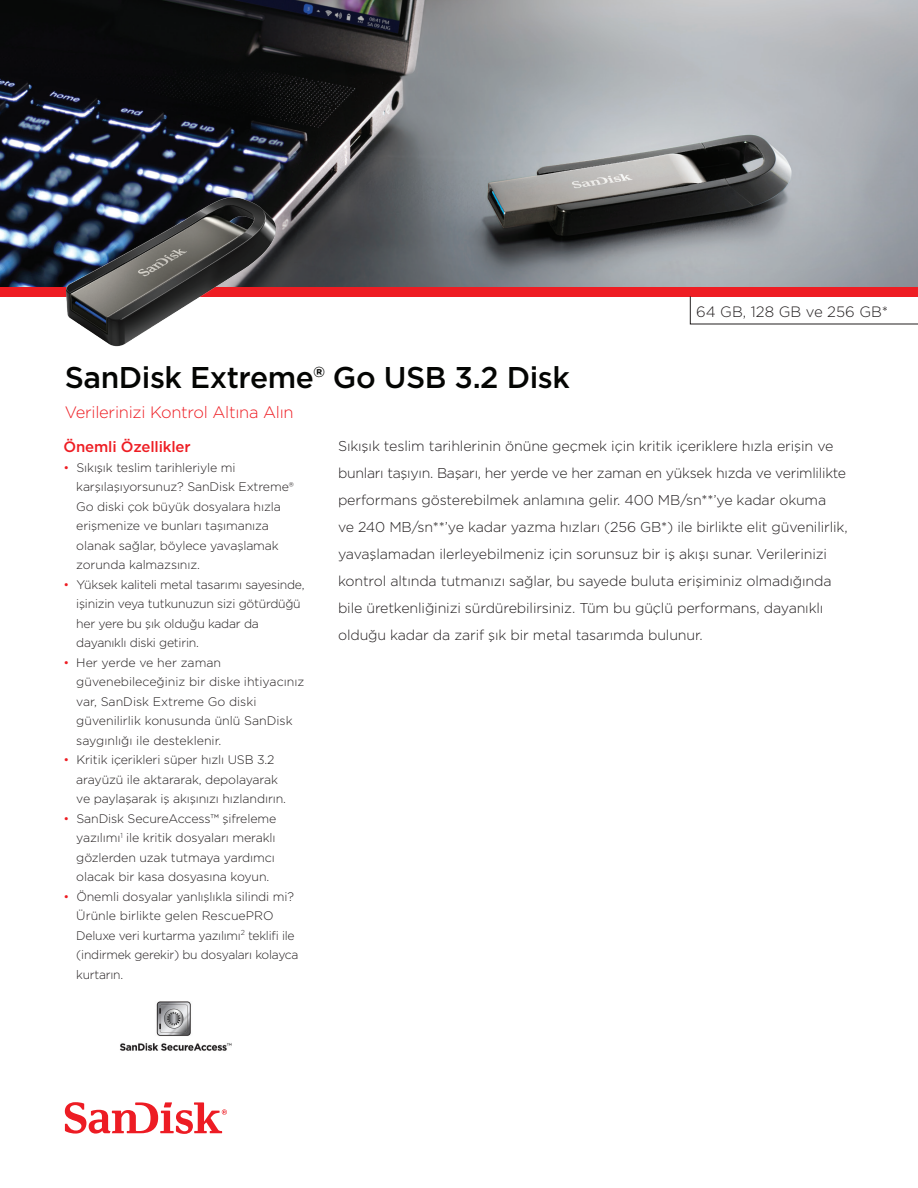
<style>
.page{position:relative;width:918px;height:1188px;background:#fff}
.page>*{position:absolute;margin:0;border:0;box-sizing:border-box;transform-origin:0 0}
.t1{font:500 30px "Gotham";letter-spacing:-.015em;color:#040503}
.t2{font:300 16.5px "Gotham";letter-spacing:-.015em;color:#ee1d23}
.t3{font:300 15px "Gotham";color:#231f20}
.t4{font:500 15px "Gotham";letter-spacing:-.01em;color:#ee1d23}
.t5{font:300 14.25px/27px "Gotham";letter-spacing:-.01em;color:#231f20}
.t6{font:300 12.3px/19.5px "Gotham";letter-spacing:-.01em;color:#231f20}
.t7{font:300 12.3px "Gotham";color:#ee1d23}
.t8{font:300 7.2px "Gotham";color:#231f20}
</style>
<div class="page">
<svg style="left:65px;top:1102px;width:162px;height:32px"></svg>
<img style="left:0;top:0;width:918px;height:287px">
<div style="left:0;top:287px;width:918px;height:9px;background:#ee1d23"></div>
<svg style="left:690px;top:296px;width:228px;height:28px"></svg>
<img style="left:120px;top:1001px;width:112px;height:50px">
<img style="left:66px;top:195px;width:215px;height:152px">
<p class="t3" style="left:696px;top:302px;width:194px">64 GB, 128 GB ve 256 GB*</p>
<h1 class="t1" style="left:65px;top:358px;width:507px">SanDisk Extreme® Go USB 3.2 Disk</h1>
<h2 class="t2" style="left:65px;top:402px;width:230px">Verilerinizi Kontrol Altına Alın</h2>
<p class="t5" style="left:338px;top:432px;width:511px">Sıkışık teslim tarihlerinin önüne geçmek için kritik içeriklere hızla erişin ve bunları taşıyın. Başarı, her yerde ve her zaman en yüksek hızda ve verimlilikte performans gösterebilmek anlamına gelir. 400 MB/sn**’ye kadar okuma<br>ve 240 MB/sn**’ye kadar yazma hızları (256 GB*) ile birlikte elit güvenilirlik, yavaşlamadan ilerleyebilmeniz için sorunsuz bir iş akışı sunar. Verilerinizi kontrol altında tutmanızı sağlar, bu sayede buluta erişiminiz olmadığında bile üretkenliğinizi sürdürebilirsiniz. Tüm bu güçlü performans, dayanıklı olduğu kadar da zarif şık bir metal tasarımda bulunur.</p>
<p class="t4" style="left:64px;top:437px;width:129px">Önemli Özellikler</p>
<p class="t6" style="left:76px;top:457px;width:161px">Sıkışık teslim tarihleriyle mi</p>
<p class="t7" style="left:64px;top:459px;width:7px">•</p>
<p class="t6" style="left:76px;top:477px;width:230px">karşılaşıyorsunuz? SanDisk ExtremeR Go diski çok büyük dosyalara hızla erişmenize ve bunları taşımanıza olanak sağlar, böylece yavaşlamak zorunda kalmazsınız.<br>Yüksek kaliteli metal tasarımı sayesinde,</p>
<p class="t7" style="left:64px;top:576px;width:7px">•</p>
<p class="t6" style="left:76px;top:594px;width:226px">işinizin veya tutkunuzun sizi götürdüğü her yere bu şık olduğu kadar da dayanıklı diski getirin.<br>Her yerde ve her zaman</p>
<p class="t7" style="left:64px;top:654px;width:7px">•</p>
<p class="t7" style="left:64px;top:752px;width:7px">•</p>
<p class="t7" style="left:64px;top:810px;width:7px">•</p>
<p class="t7" style="left:64px;top:888px;width:7px">•</p>
<p class="t6" style="left:76px;top:672px;width:230px">güvenebileceğiniz bir diske ihtiyacınız var, SanDisk Extreme Go diski güvenilirlik konusunda ünlü SanDisk saygınlığı ile desteklenir.<br>Kritik içerikleri süper hızlı USB 3.2</p>
<p class="t6" style="left:76px;top:769px;width:211px">arayüzü ile aktararak, depolayarak ve paylaşarak iş akışınızı hızlandırın.<br>SanDisk SecureAccess™ şifreleme</p>
<p class="t8" style="left:120px;top:831px;width:4px">1</p>
<p class="t6" style="left:76px;top:828px;width:46px">yazılımı</p>
<p class="t6" style="left:76px;top:828px;width:219px;text-indent:50px">ile kritik dosyaları meraklı gözlerden uzak tutmaya yardımcı olacak bir kasa dosyasına koyun.<br>Önemli dosyalar yanlışlıkla silindi mi?</p>
<p class="t6" style="left:76px;top:906px;width:199px">Ürünle birlikte gelen RescuePRO</p>
<p class="t8" style="left:241px;top:928px;width:6px">2</p>
<p class="t6" style="left:76px;top:925px;width:224px;text-indent:172px">teklifi ile (indirmek gerekir) bu dosyaları kolayca kurtarın.</p>
<p class="t6" style="left:76px;top:925px;width:166px">Deluxe veri kurtarma yazılımı</p>
</div>
